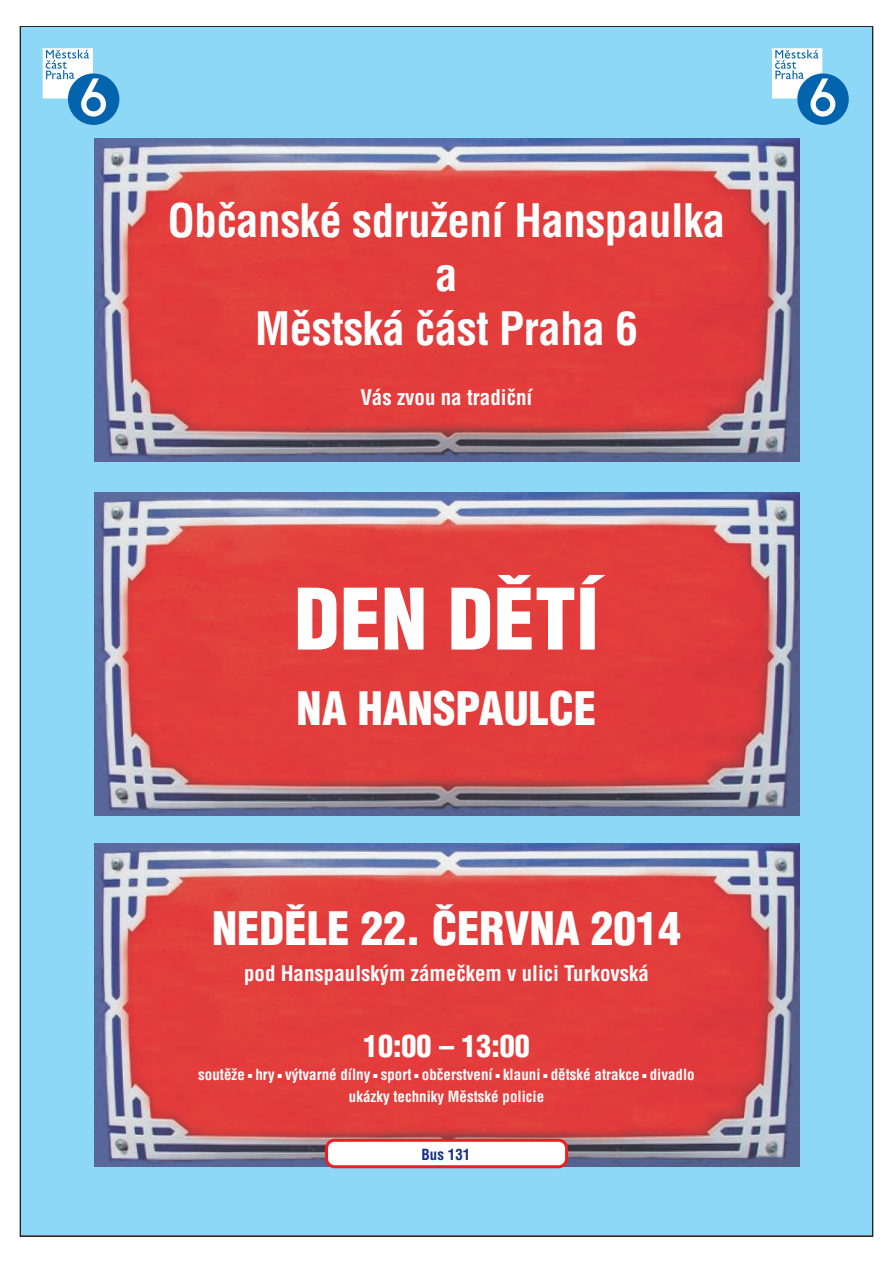
<style>
.page{position:relative;width:893px;height:1263px;background:#fff}
.page>*{position:absolute;margin:0;border:0;box-sizing:border-box;transform-origin:0 0}
.t1{font:900 condensed 82.5px "Helvetica CE";color:#fff}
.t2{font:700 condensed 45px/54px "Helvetica CE";letter-spacing:-.01em;color:#fff;text-align:center}
.t3{font:900 condensed 45px "Helvetica CE";color:#fff}
.t4{font:900 condensed 30px "Helvetica CE";color:#fff}
.t5{font:700 condensed 21px "Helvetica CE";color:#fff}
.t6{font:700 condensed 15px/22.5px "Helvetica CE";color:#fff;text-align:center}
.t7{font:700 condensed 15px "Helvetica CE";color:#183181}
.s1{font-size:30px}
</style>
<div class="page">
<div style="left:21px;top:28px;width:851px;height:1207px;background:#8dd7f7"></div>
<img style="left:94px;top:843px;width:705px;height:324px">
<img style="left:94px;top:138px;width:705px;height:324px">
<img style="left:94px;top:492px;width:705px;height:324px">
<div style="left:327px;top:1140px;width:240px;height:27px;background:#fff;border-radius:8px"></div>
<div style="left:325px;top:1139px;width:243px;height:29px;border:3px solid #ee1d23;border-radius:8px"></div>
<svg style="left:43px;top:48px;width:76px;height:77px"></svg>
<svg style="left:772px;top:48px;width:76px;height:77px"></svg>
<h2 class="t2" style="left:168px;top:194px;width:559px">Občanské sdružení Hanspaulka a<br>Městská část Praha 6</h2>
<h3 class="t5" style="left:361px;top:385px;width:173px">Vás zvou na tradiční</h3>
<h1 class="t1" style="left:294px;top:571px;width:306px">DEN DĚTÍ</h1>
<h2 class="t3" style="left:297px;top:682px;width:301px">NA HANSPAULCE</h2>
<h2 class="t3" style="left:212px;top:902px;width:470px">NEDĚLE 22. ČERVNA 2014</h2>
<h3 class="t5" style="left:244px;top:961px;width:406px">pod Hanspaulským zámečkem v ulici Turkovská</h3>
<h3 class="t4" style="left:363px;top:1028px;width:168px">10:00 – 13:00</h3>
<p class="t6" style="left:198px;top:1063px;width:498px">soutěže<span class="s1">.</span>hry<span class="s1">.</span>výtvarné dílny<span class="s1">.</span>sport<span class="s1">.</span>občerstvení<span class="s1">.</span>klauni<span class="s1">.</span>dětské atrakce<span class="s1">.</span>divadlo ukázky techniky Městské policie</p>
<p class="t7" style="left:422px;top:1146px;width:50px">Bus 131</p>
</div>
